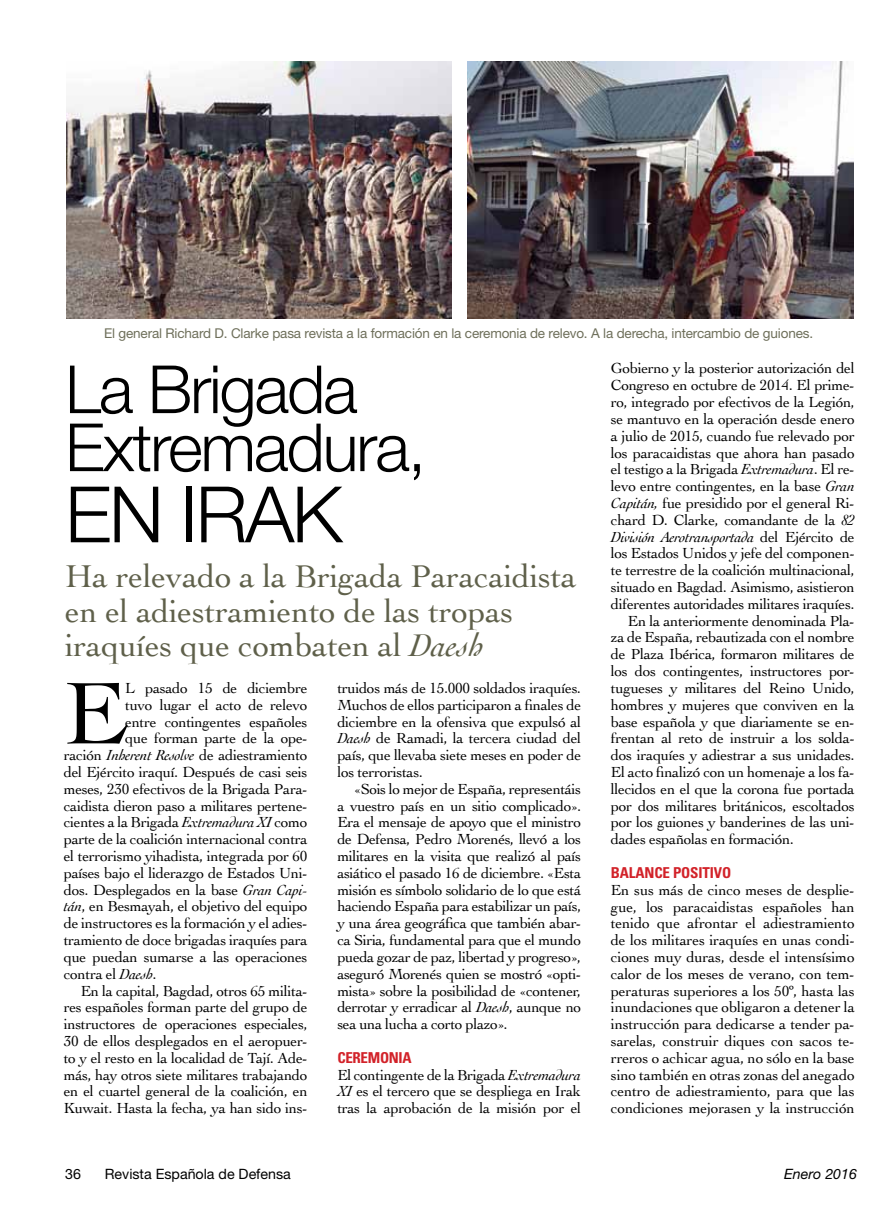
<style>
.page{position:relative;width:893px;height:1217px;background:#fff}
.page>*{position:absolute;margin:0;border:0;box-sizing:border-box;transform-origin:0 0}
.t1{font:92.4px "Cochin";color:#000}
.t2{font:300 77.85px "Helvetica Neue";color:#000}
.t3{font:300 66.45px/57.9px "Helvetica Neue";letter-spacing:-.03em;color:#000}
.t4{font:33px/34.5px "Cochin";letter-spacing:-.005em;color:#5f604a}
.t5{font:15.3px/16.8px "Cochin";letter-spacing:-.02em;color:#000;text-align:justify}
.t6{font:italic 15.3px "Cochin";letter-spacing:-.02em;color:#000}
.t7{font:700 condensed 15px "Univers";letter-spacing:-.01em;color:#d22229}
.t8{font:14.25px "Helvetica Neue";color:#000}
.t9{font:italic 14.25px "Helvetica Neue";color:#000}
.t10{font:13.5px "Helvetica Neue";letter-spacing:-.01em;color:#6e6f5a}
.s1{font-style:italic}
.s2{font-style:normal}
</style>
<div class="page">
<img style="left:66px;top:62px;width:385px;height:257px">
<img style="left:468px;top:62px;width:385px;height:257px">
<p class="t10" style="left:104px;top:324px;width:710px">El general Richard D. Clarke pasa revista a la formación en la ceremonia de relevo. A la derecha, intercambio de guiones.</p>
<h3 class="t3" style="left:65px;top:359px;width:363px">La Brigada<br>Extremadura,</h3>
<h2 class="t2" style="left:65px;top:467px;width:279px">en irak</h2>
<h3 class="t4" style="left:65px;top:557px;width:513px">Ha relevado a la Brigada Paracaidista en el adiestramiento de las tropas iraquíes que combaten al <span class="s1">Daesh</span></h3>
<h1 class="t1" style="left:64px;top:650px;width:65px">E</h1>
<p class="t5" style="left:125px;top:678px;width:184px">L pasado 15 de diciembre</p>
<p class="t5" style="left:611px;top:359px;width:245px">Gobierno y la posterior autorización del</p>
<p class="t5" style="left:611px;top:376px;width:245px">Congreso en octubre de 2014. El prime-</p>
<p class="t5" style="left:611px;top:393px;width:245px">ro, integrado por efectivos de la Legión,</p>
<p class="t5" style="left:611px;top:410px;width:245px">se mantuvo en la operación desde enero</p>
<p class="t5" style="left:611px;top:426px;width:245px">a julio de 2015, cuando fue relevado por</p>
<p class="t5" style="left:611px;top:443px;width:245px">los paracaidistas que ahora han pasado</p>
<p class="t5" style="left:611px;top:460px;width:245px">el testigo a la Brigada <span class="s1">Extremadura</span>. El re-</p>
<p class="t5" style="left:611px;top:477px;width:245px">levo entre contingentes, en la base <span class="s1">Gran</span></p>
<p class="t5" style="left:611px;top:494px;width:245px"><span class="s1">Capitán,</span> fue presidido por el general Ri-</p>
<p class="t5" style="left:611px;top:510px;width:245px">chard D. Clarke, comandante de la <span class="s1">82</span></p>
<p class="t6" style="left:611px;top:526px;width:245px">División Aerotransportada <span class="s2">del Ejército de</span></p>
<p class="t5" style="left:611px;top:544px;width:245px">los Estados Unidos y jefe del componen-</p>
<p class="t5" style="left:611px;top:561px;width:245px">te terrestre de la coalición multinacional,</p>
<p class="t5" style="left:611px;top:578px;width:245px">situado en Bagdad. Asimismo, asistieron</p>
<p class="t5" style="left:611px;top:594px;width:245px">diferentes autoridades militares iraquíes.</p>
<p class="t5" style="left:628px;top:611px;width:228px">En la anteriormente denominada Pla-</p>
<p class="t5" style="left:611px;top:628px;width:245px">za de España, rebautizada con el nombre</p>
<p class="t5" style="left:611px;top:645px;width:245px">de Plaza Ibérica, formaron militares de</p>
<p class="t5" style="left:611px;top:662px;width:245px">los dos contingentes, instructores por-</p>
<p class="t5" style="left:611px;top:678px;width:245px">tugueses y militares del Reino Unido,</p>
<p class="t5" style="left:611px;top:695px;width:245px">hombres y mujeres que conviven en la</p>
<p class="t5" style="left:611px;top:712px;width:245px">base española y que diariamente se en-</p>
<p class="t5" style="left:611px;top:729px;width:245px">frentan al reto de instruir a los solda-</p>
<p class="t5" style="left:611px;top:746px;width:245px">dos iraquíes y adiestrar a sus unidades.</p>
<p class="t5" style="left:611px;top:762px;width:245px">El acto finalizó con un homenaje a los fa-</p>
<p class="t5" style="left:611px;top:779px;width:245px">llecidos en el que la corona fue portada</p>
<p class="t5" style="left:611px;top:796px;width:245px">por dos militares británicos, escoltados</p>
<p class="t5" style="left:611px;top:813px;width:245px">por los guiones y banderines de las uni-</p>
<p class="t5" style="left:611px;top:830px;width:184px">dades españolas en formación.</p>
<p class="t7" style="left:611px;top:863px;width:122px">BALANCE POSITIVO</p>
<p class="t5" style="left:611px;top:880px;width:245px">En sus más de cinco meses de desplie&shy;gue, los paracaidistas españoles han tenido que afrontar el adiestramiento de los militares iraquíes en unas condi&shy;ciones muy duras, desde el intensísimo calor de los meses de verano, con tem&shy;peraturas superiores a los 50º, hasta las inundaciones que obligaron a detener la instrucción para dedicarse a tender pa&shy;sarelas, construir diques con sacos te&shy;rreros o achicar agua, no sólo en la base sino también en otras zonas del anegado centro de adiestramiento, para que las condiciones mejorasen y la instrucción</p>
<p class="t5" style="left:337px;top:678px;width:245px">truidos más de 15.000 soldados iraquíes.<br>Muchos de ellos participaron a finales de diciembre en la ofensiva que expulsó al <span class="s1">Daesh</span> de Ramadi, la tercera ciudad del país, que llevaba siete meses en poder de los terroristas.</p>
<p class="t5" style="left:337px;top:779px;width:245px;text-indent:17px">«Sois lo mejor de España, representáis a vuestro país en un sitio complicado».<br>Era el mensaje de apoyo que el ministro de Defensa, Pedro Morenés, llevó a los militares en la visita que realizó al país asiático el pasado 16 de diciembre. «Esta misión es símbolo solidario de lo que está haciendo España para estabilizar un país, y una área geográfica que también abar&shy;ca Siria, fundamental para que el mundo pueda gozar de paz, libertad y progreso», aseguró Morenés quien se mostró «opti&shy;mista» sobre la posibilidad de «contener, derrotar y erradicar al <span class="s1">Daesh</span>, aunque no sea una lucha a corto plazo».</p>
<p class="t7" style="left:337px;top:1047px;width:76px">CEREMONIA</p>
<p class="t5" style="left:337px;top:1065px;width:245px">El contingente de la Brigada <span class="s1">Extremadura XI</span> es el tercero que se despliega en Irak tras la aprobación de la misión por el</p>
<p class="t5" style="left:125px;top:695px;width:184px">tuvo lugar el acto de relevo</p>
<p class="t5" style="left:125px;top:712px;width:184px">entre contingentes españoles</p>
<p class="t5" style="left:125px;top:729px;width:184px">que forman parte de la ope-</p>
<p class="t5" style="left:64px;top:746px;width:245px">ración <span class="s1">Inherent Resolve</span> de adiestramiento</p>
<p class="t5" style="left:64px;top:762px;width:245px">del Ejército iraquí. Después de casi seis</p>
<p class="t5" style="left:64px;top:779px;width:245px">meses, 230 efectivos de la Brigada Para-</p>
<p class="t5" style="left:64px;top:796px;width:245px">caidista dieron paso a militares pertene-</p>
<p class="t5" style="left:64px;top:813px;width:245px">cientes a la Brigada <span class="s1">Extremadura XI</span> como</p>
<p class="t5" style="left:64px;top:830px;width:245px">parte de la coalición internacional contra</p>
<p class="t5" style="left:64px;top:846px;width:245px">el terrorismo yihadista, integrada por 60</p>
<p class="t5" style="left:64px;top:863px;width:245px">países bajo el liderazgo de Estados Uni-</p>
<p class="t5" style="left:64px;top:880px;width:245px">dos. Desplegados en la base <span class="s1">Gran Capi-</span></p>
<p class="t5" style="left:64px;top:897px;width:245px"><span class="s1">tán</span>, en Besmayah, el objetivo del equipo</p>
<p class="t5" style="left:64px;top:914px;width:245px">de instructores es la formación y el adies-</p>
<p class="t5" style="left:64px;top:930px;width:245px">tramiento de doce brigadas iraquíes para</p>
<p class="t5" style="left:64px;top:947px;width:245px">que puedan sumarse a las operaciones</p>
<p class="t5" style="left:64px;top:964px;width:95px">contra el <span class="s1">Daesh</span>.</p>
<p class="t5" style="left:81px;top:981px;width:228px">En la capital, Bagdad, otros 65 milita-</p>
<p class="t5" style="left:64px;top:998px;width:245px">res españoles forman parte del grupo de</p>
<p class="t5" style="left:64px;top:1014px;width:245px">instructores de operaciones especiales,</p>
<p class="t5" style="left:64px;top:1031px;width:245px">30 de ellos desplegados en el aeropuer-</p>
<p class="t5" style="left:64px;top:1048px;width:245px">to y el resto en la localidad de Tají. Ade-</p>
<p class="t5" style="left:64px;top:1065px;width:245px">más, hay otros siete militares trabajando</p>
<p class="t5" style="left:64px;top:1082px;width:245px">en el cuartel general de la coalición, en</p>
<p class="t5" style="left:64px;top:1098px;width:245px">Kuwait. Hasta la fecha, ya han sido ins-</p>
<p class="t8" style="left:65px;top:1164px;width:17px">36</p>
<p class="t8" style="left:105px;top:1164px;width:188px">Revista Española de Defensa</p>
<p class="t9" style="left:784px;top:1164px;width:74px">Enero 2016</p>
</div>
